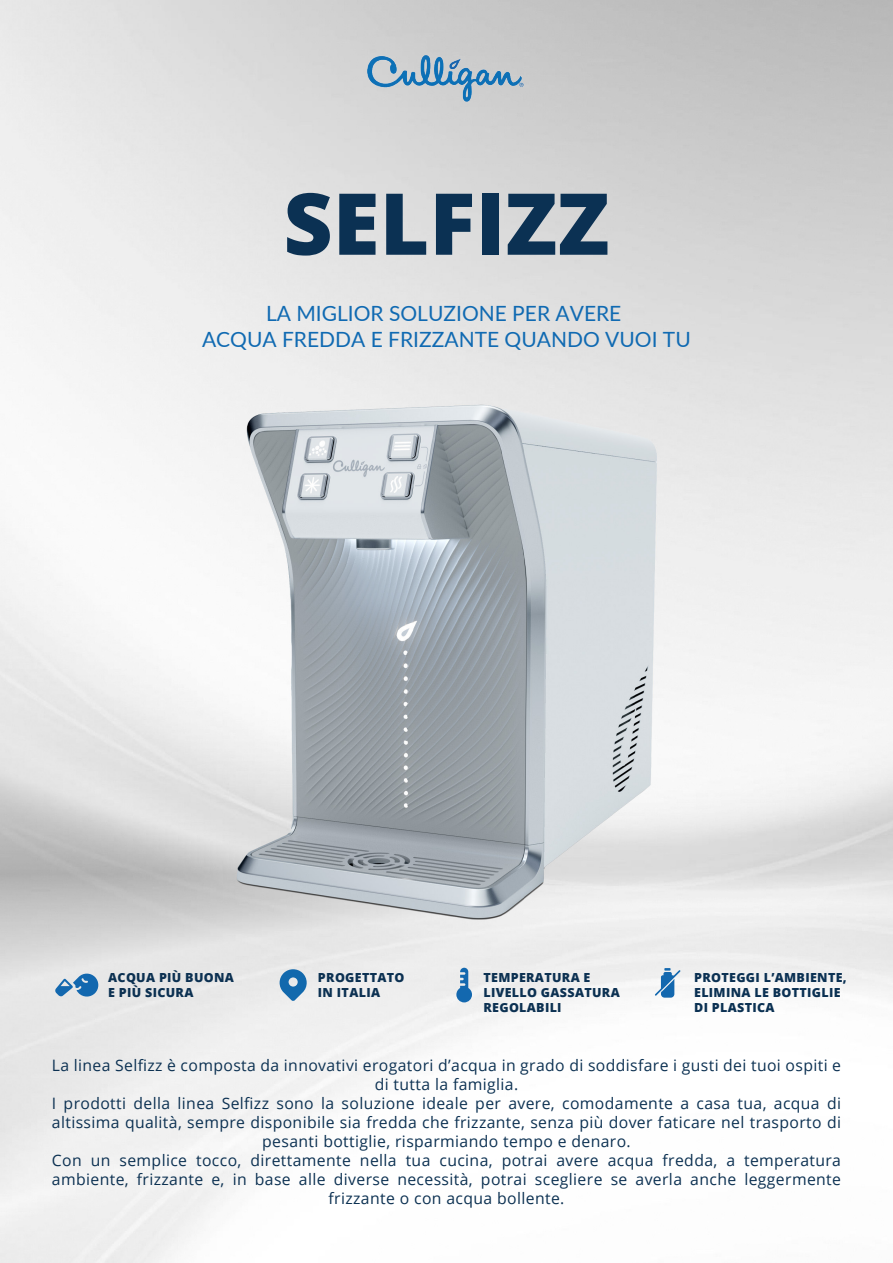
<style>
.page{position:relative;width:893px;height:1263px;background:#fff}
.page>*{position:absolute;margin:0;border:0;box-sizing:border-box;transform-origin:0 0}
.t1{font:800 85.5px "Open Sans";color:#0b3153}
.t2{font:21px/25.2px "Lato";color:#106ab2;text-align:center}
.t3{font:15.75px/18.9px "Open Sans";letter-spacing:.025em;color:#0c3152;text-align:center}
.t4{font:800 12.45px/15px "Open Sans";letter-spacing:.025em;color:#0c3152}
.t5{font:800 12.45px/15px "Open Sans";letter-spacing:.025em;color:#0b3153}
</style>
<div class="page">
<img style="left:0;top:0;width:893px;height:1263px">
<img style="left:345px;top:36px;width:203px;height:78px">
<svg style="left:279px;top:969px;width:28px;height:32px"></svg>
<svg style="left:55px;top:972px;width:44px;height:26px"></svg>
<svg style="left:655px;top:968px;width:25px;height:30px"></svg>
<svg style="left:456px;top:968px;width:16px;height:34px"></svg>
<h1 class="t1" style="left:283px;top:159px;width:328px">SELFIZZ</h1>
<h2 class="t2" style="left:202px;top:300px;width:490px">LA MIGLIOR SOLUZIONE PER AVERE<br>ACQUA FREDDA E FRIZZANTE QUANDO VUOI TU</h2>
<p class="t4" style="left:108px;top:969px;width:127px">ACQUA PIÙ BUONA<br>E PIÙ SICURA</p>
<p class="t4" style="left:483px;top:969px;width:138px">TEMPERATURA E<br>LIVELLO GASSATURA<br>REGOLABILI</p>
<p class="t4" style="left:318px;top:969px;width:88px">PROGETTATO<br>IN ITALIA</p>
<p class="t5" style="left:694px;top:969px;width:154px">PROTEGGI L’AMBIENTE,<br>ELIMINA LE BOTTIGLIE<br>DI PLASTICA</p>
<p class="t3" style="left:52px;top:1056px;width:791px">La linea Selfizz è composta da innovativi erogatori d’acqua in grado di soddisfare i gusti dei tuoi ospiti e di tutta la famiglia.<br>I prodotti della linea Selfizz sono la soluzione ideale per avere, comodamente a casa tua, acqua di altissima qualità, sempre disponibile sia fredda che frizzante, senza più dover faticare nel trasporto di pesanti bottiglie, risparmiando tempo e denaro.<br>Con un semplice tocco, direttamente nella tua cucina, potrai avere acqua fredda, a temperatura ambiente, frizzante e, in base alle diverse necessità, potrai scegliere se averla anche leggermente frizzante o con acqua bollente.</p>
</div>
